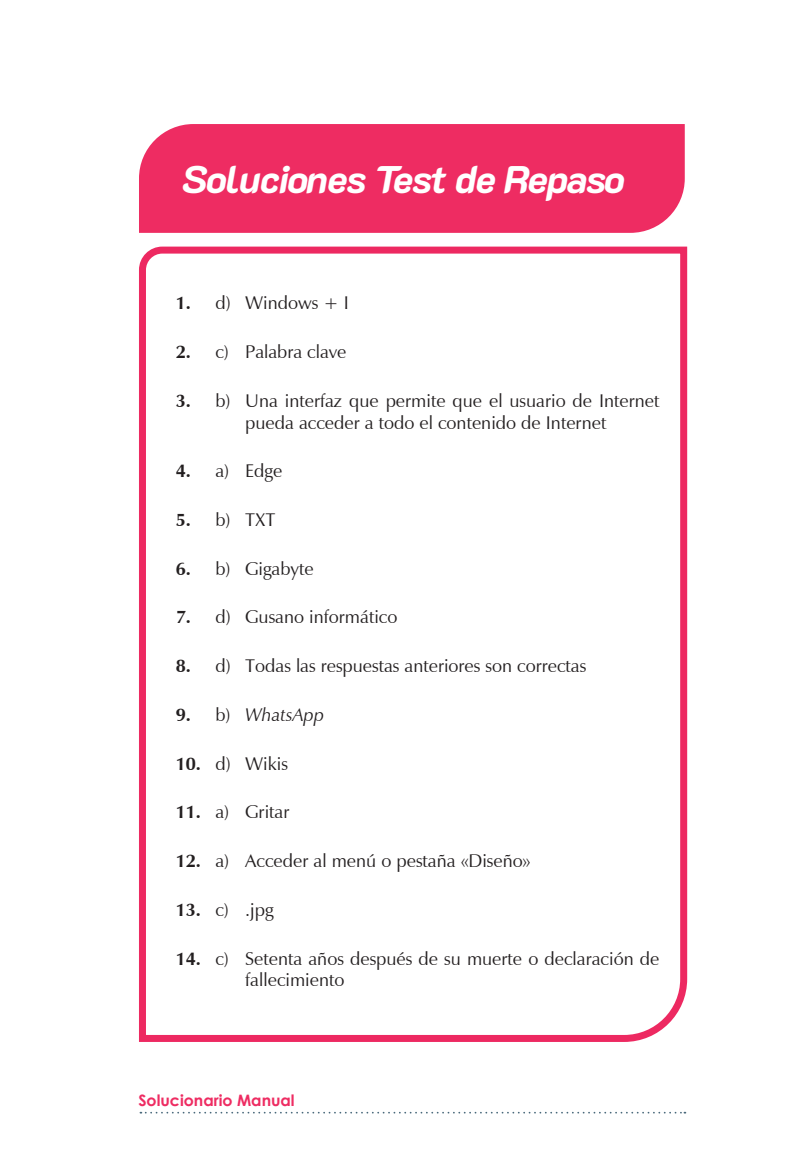
<style>
.page{position:relative;width:794px;height:1166px;background:#fff}
.page>*{position:absolute;margin:0;border:0;box-sizing:border-box;transform-origin:0 0}
.t1{font:italic 800 38.5px "K2 D";letter-spacing:-.03em;color:#fff}
.z_solución{font:18.38px/21.9px "Zapf Humanist 601 BT";color:#231f20}
.z1{font:700 18.38px "Zapf Humanist 601 BT";color:#231f20}
.z_solución-2{font:italic 18.38px "Zapf Humanist 601 BT";color:#231f20}
.t2{font:700 15.75px "Century Gothic";color:#ee2c62}
.s1{font-style:normal}
</style>
<div class="page">
<div style="left:139px;top:124px;width:546px;height:109px;background:#ee2c62"></div>
<svg style="left:139px;top:246px;width:549px;height:796px"></svg>
<svg style="left:140px;top:1112px;width:545px;height:1px"></svg>
<h1 class="t1" style="left:182px;top:158px;width:444px">Soluciones Test de Repaso</h1>
<p class="z1" style="left:176px;top:292px;width:17px">1.</p>
<p class="z_solución" style="left:215px;top:292px;width:135px">d) Windows + I</p>
<p class="z1" style="left:176px;top:340px;width:17px">2.</p>
<p class="z_solución" style="left:215px;top:341px;width:133px">c) Palabra clave</p>
<p class="z1" style="left:176px;top:389px;width:17px">3.</p>
<p class="z_solución" style="left:245px;top:389px;width:416px;text-indent:-30px">b) Una interfaz que permite que el usuario de Internet pueda acceder a todo el contenido de Internet</p>
<p class="z1" style="left:176px;top:460px;width:17px">4.</p>
<p class="z_solución" style="left:215px;top:460px;width:68px">a) Edge</p>
<p class="z1" style="left:176px;top:508px;width:17px">5.</p>
<p class="z_solución" style="left:215px;top:509px;width:62px">b) TXT</p>
<p class="z1" style="left:176px;top:557px;width:17px">6.</p>
<p class="z_solución" style="left:215px;top:557px;width:100px">b) Gigabyte</p>
<p class="z1" style="left:176px;top:606px;width:17px">7.</p>
<p class="z_solución" style="left:215px;top:606px;width:183px">d) Gusano informático</p>
<p class="z1" style="left:176px;top:654px;width:17px">8.</p>
<p class="z_solución" style="left:215px;top:655px;width:372px">d) Todas las respuestas anteriores son correctas</p>
<p class="z1" style="left:176px;top:703px;width:17px">9.</p>
<p class="z_solución-2" style="left:215px;top:703px;width:110px"><span class="s1">b)</span> WhatsApp</p>
<p class="z1" style="left:176px;top:752px;width:27px">10.</p>
<p class="z_solución" style="left:215px;top:752px;width:74px">d) Wikis</p>
<p class="z1" style="left:176px;top:801px;width:27px">11.</p>
<p class="z_solución" style="left:215px;top:801px;width:75px">a) Gritar</p>
<p class="z1" style="left:176px;top:849px;width:27px">12.</p>
<p class="z_solución" style="left:215px;top:850px;width:317px">a) Acceder al menú o pestaña «Diseño»</p>
<p class="z1" style="left:176px;top:898px;width:27px">13.</p>
<p class="z_solución" style="left:215px;top:898px;width:59px">c) .jpg</p>
<p class="z1" style="left:176px;top:947px;width:27px">14.</p>
<p class="z_solución" style="left:245px;top:947px;width:416px;text-indent:-30px">c) Setenta años después de su muerte o declaración de fallecimiento</p>
<p class="t2" style="left:138px;top:1088px;width:158px">Solucionario Manual</p>
</div>
